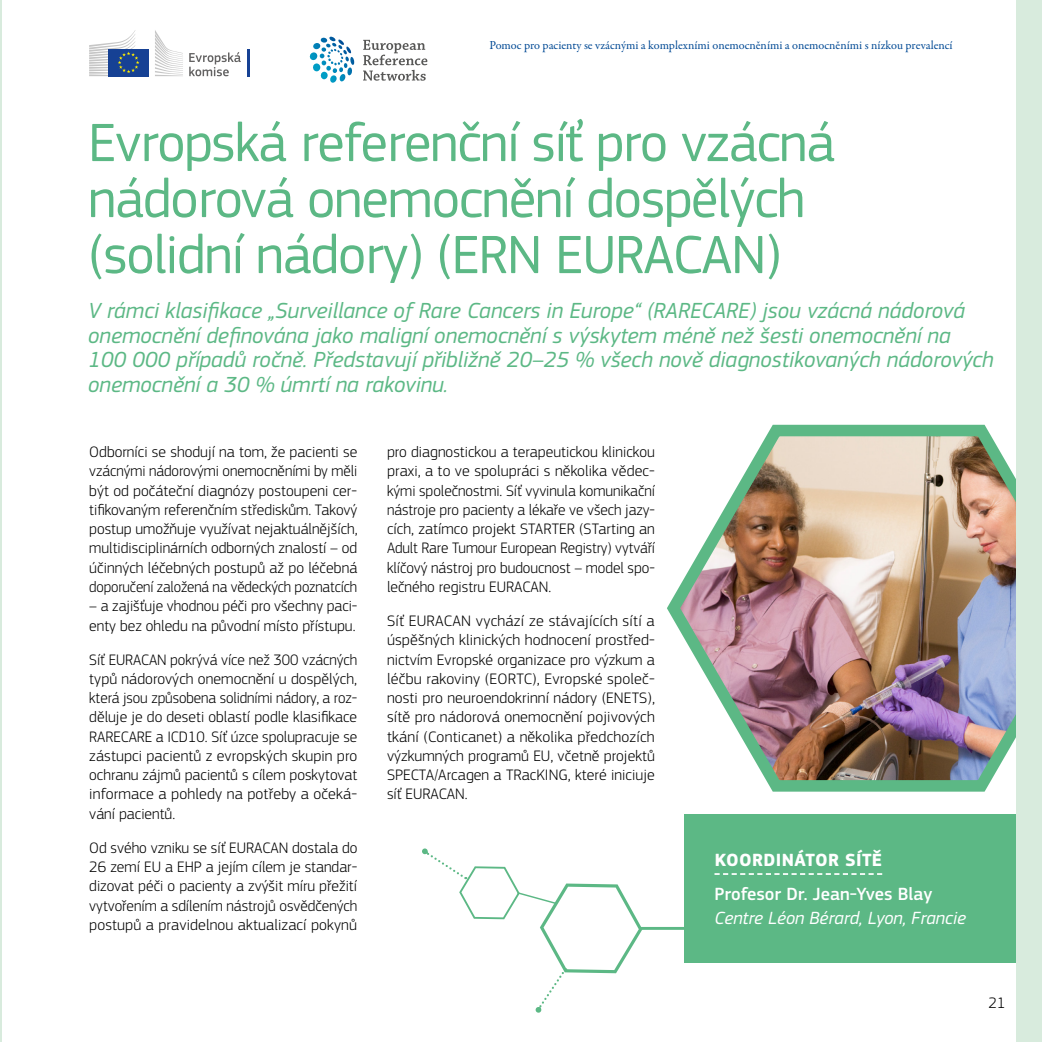
<style>
.page{position:relative;width:1042px;height:1042px;background:#fff}
.page>*{position:absolute;margin:0;border:0;box-sizing:border-box;transform-origin:0 0}
.t1{font:56px/56px "EC Square Sans Pro";letter-spacing:-.02em;color:#5cb885}
.t2{font:italic 22.75px/24.5px "EC Square Sans Pro";color:#5cb885}
.t3{font:italic 18.38px "EC Square Sans Pro";color:#fff}
.t4{font:500 18.38px "EC Square Sans Pro";color:#fff}
.t5{font:700 18.38px "EC Square Sans Pro";letter-spacing:.02em;color:#fff}
.t6{font:300 15.75px/19.2px "EC Square Sans Pro";color:#000;text-align:justify}
.t7{font:12.25px "Garamond Premr Pro";color:#004994}
</style>
<div class="page">
<hr style="left:640px;top:927px;width:134px;height:3px;background:#5cb885">
<svg style="left:422px;top:848px;width:220px;height:165px"></svg>
<img style="left:667px;top:415px;width:350px;height:382px">
<div style="left:685px;top:814px;width:357px;height:148px;background:#5cb885"></div>
<svg style="left:714px;top:873px;width:168px;height:2px"></svg>
<hr style="left:0;top:0;width:1px;height:1042px;background:#d8ebdd">
<div style="left:1017px;top:0;width:25px;height:1042px;background:#d8ebdd"></div>
<svg style="left:155px;top:30px;width:28px;height:46px"></svg>
<div style="left:108px;top:49px;width:41px;height:27px;background:#164194"></div>
<svg style="left:89px;top:30px;width:50px;height:46px"></svg>
<svg style="left:189px;top:52px;width:52px;height:24px"></svg>
<hr style="left:247px;top:49px;width:2px;height:27px;background:#164194">
<svg style="left:363px;top:40px;width:64px;height:41px"></svg>
<svg style="left:309px;top:37px;width:46px;height:46px"></svg>
<p class="t7" style="left:489px;top:38px;width:465px">Pomoc pro pacienty se vzácnými a komplexními onemocněními a onemocněními s nízkou prevalencí</p>
<h1 class="t1" style="left:88px;top:115px;width:748px">Evropská referenční síť pro vzácná nádorová onemocnění dospělých (solidní nádory) (ERN EURACAN)</h1>
<p class="t2" style="left:88px;top:299px;width:907px">V rámci klasifikace „Surveillance of Rare Cancers in Europe“ (RARECARE) jsou vzácná nádorová onemocnění definována jako maligní onemocnění s výskytem méně než šesti onemocnění na 100 000 případů ročně. Představují přibližně 20–25 % všech nově diagnostikovaných nádorových onemocnění a 30 % úmrtí na rakovinu.</p>
<p class="t6" style="left:89px;top:442px;width:270px">Odborníci se shodují na tom, že pacienti se vzácnými nádorovými onemocněními by měli být od počáteční diagnózy postoupeni cer&shy;tifikovaným referenčním střediskům. Takový postup umožňuje využívat nejaktuálnějších, multidisciplinárních odborných znalostí – od účinných léčebných postupů až po léčebná doporučení založená na vědeckých poznatcích</p>
<p class="t6" style="left:89px;top:596px;width:269px">– a zajišťuje vhodnou péči pro všechny paci&shy;enty bez ohledu na původní místo přístupu.</p>
<p class="t6" style="left:89px;top:650px;width:270px">Síť EURACAN pokrývá více než 300 vzácných typů nádorových onemocnění u dospělých, která jsou způsobena solidními nádory, a roz&shy;děluje je do deseti oblastí podle klasifikace RARECARE a ICD10. Síť úzce spolupracuje se zástupci pacientů z evropských skupin pro ochranu zájmů pacientů s cílem poskytovat informace a pohledy na potřeby a očeká&shy;vání pacientů.</p>
<p class="t6" style="left:89px;top:838px;width:270px">Od svého vzniku se síť EURACAN dostala do 26 zemí EU a EHP a jejím cílem je standar&shy;dizovat péči o pacienty a zvýšit míru přežití vytvořením a sdílením nástrojů osvědčených postupů a pravidelnou aktualizací pokynů</p>
<p class="t6" style="left:387px;top:442px;width:270px">pro diagnostickou a terapeutickou klinickou praxi, a to ve spolupráci s několika vědec&shy;kými společnostmi. Síť vyvinula komunikační nástroje pro pacienty a lékaře ve všech jazy&shy;cích, zatímco projekt STARTER (STarting an Adult Rare Tumour European Registry) vytváří klíčový nástroj pro budoucnost – model spo&shy;lečného registru EURACAN.</p>
<p class="t6" style="left:387px;top:611px;width:269px">Síť EURACAN vychází ze stávajících sítí a úspěšných klinických hodnocení prostřed&shy;nictvím Evropské organizace pro výzkum a léčbu rakoviny (EORTC), Evropské společ&shy;nosti pro neuroendokrinní nádory (ENETS), sítě pro nádorová onemocnění pojivových tkání (Conticanet) a několika předchozích výzkumných programů EU, včetně projektů SPECTA/Arcagen a TRacKING, které iniciuje síť EURACAN.</p>
<p class="t5" style="left:715px;top:849px;width:169px">KOORDINÁTOR SÍTĚ</p>
<p class="t4" style="left:714px;top:883px;width:219px">Profesor Dr. Jean-Yves Blay</p>
<p class="t3" style="left:714px;top:907px;width:253px">Centre Léon Bérard, Lyon, Francie</p>
<p class="t6" style="left:988px;top:993px;width:19px">21</p>
</div>
